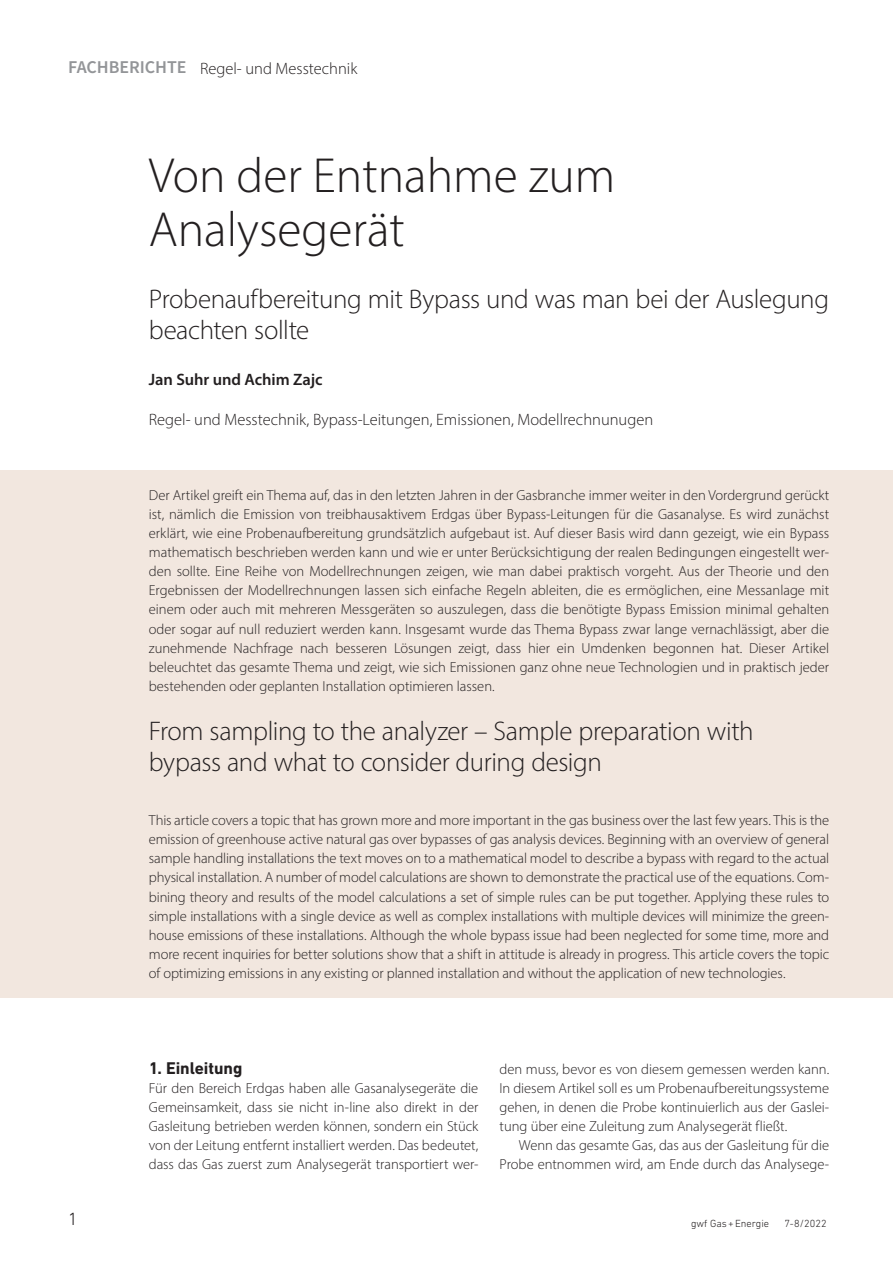
<style>
.page{position:relative;width:893px;height:1263px;background:#fff}
.page>*{position:absolute;margin:0;border:0;box-sizing:border-box;transform-origin:0 0}
.t1{font:300 49.5px/54px "Myriad Pro";color:#231f20}
.t2{font:300 27px/31.5px "Myriad Pro";letter-spacing:-.015em;color:#231f20}
.t3{font:300 18px "DIN Next LT Pro";color:#231f20}
.t4{font:700 17.25px "DIN Next LT Pro";letter-spacing:-.005em;color:#231f20}
.t5{font:300 16.5px "Myriad Pro";color:#231f20}
.t6{font:600 16.5px "Myriad Pro";letter-spacing:-.005em;color:#231f20}
.t7{font:300 14.55px/19.2px "Myriad Pro";letter-spacing:-.005em;color:#231f20;text-align:justify}
.t8{font:300 10.5px "DIN Next LT Pro";color:#231f20}
.s1{font-family:"Source Sans Pro";font-weight:600;font-size:18px;color:#939598}
</style>
<div class="page">
<div style="left:0;top:470px;width:893px;height:527px;background:#f2e7df"></div>
<p class="t5" style="left:68px;top:58px;width:291px"><span class="s1">FACHBERICHTE</span> Regel- und Messtechnik</p>
<h1 class="t1" style="left:149px;top:148px;width:468px">Von der Entnahme zum<br>Analysegerät</h1>
<h2 class="t2" style="left:149px;top:283px;width:682px">Probenaufbereitung mit Bypass und was man bei der Auslegung beachten sollte</h2>
<p class="t6" style="left:149px;top:369px;width:175px">Jan Suhr und Achim Zajc</p>
<p class="t5" style="left:149px;top:410px;width:506px">Regel- und Messtechnik, Bypass-Leitungen, Emissionen, Modellrechnunugen</p>
<p class="t7" style="left:149px;top:485px;width:682px">Der Artikel greift ein Thema auf, das in den letzten Jahren in der Gasbranche immer weiter in den Vordergrund gerückt ist, nämlich die Emission von treibhausaktivem Erdgas über Bypass-Leitungen für die Gasanalyse. Es wird zunächst erklärt, wie eine Probenaufbereitung grundsätzlich aufgebaut ist. Auf dieser Basis wird dann gezeigt, wie ein Bypass mathematisch beschrieben werden kann und wie er unter Berücksichtigung der realen Bedingungen eingestellt wer&shy;den sollte. Eine Reihe von Modellrechnungen zeigen, wie man dabei praktisch vorgeht. Aus der Theorie und den Ergebnissen der Modellrechnungen lassen sich einfache Regeln ableiten, die es ermöglichen, eine Messanlage mit einem oder auch mit mehreren Messgeräten so auszulegen, dass die benötigte Bypass Emission minimal gehalten oder sogar auf null reduziert werden kann. Insgesamt wurde das Thema Bypass zwar lange vernachlässigt, aber die zunehmende Nachfrage nach besseren Lösungen zeigt, dass hier ein Umdenken begonnen hat. Dieser Artikel beleuchtet das gesamte Thema und zeigt, wie sich Emissionen ganz ohne neue Technologien und in praktisch jeder bestehenden oder geplanten Installation optimieren lassen.</p>
<h2 class="t2" style="left:149px;top:714px;width:606px">From sampling to the analyzer – Sample preparation with bypass and what to consider during design</h2>
<p class="t7" style="left:149px;top:810px;width:682px">This article covers a topic that has grown more and more important in the gas business over the last few years. This is the emission of greenhouse active natural gas over bypasses of gas analysis devices. Beginning with an overview of general sample handling installations the text moves on to a mathematical model to describe a bypass with regard to the actual physical installation. A number of model calculations are shown to demonstrate the practical use of the equations. Com&shy;bining theory and results of the model calculations a set of simple rules can be put together. Applying these rules to simple installations with a single device as well as complex installations with multiple devices will minimize the green&shy;house emissions of these installations. Although the whole bypass issue had been neglected for some time, more and more recent inquiries for better solutions show that a shift in attitude is already in progress. This article covers the topic of optimizing emissions in any existing or planned installation and without the application of new technologies.</p>
<p class="t4" style="left:149px;top:1058px;width:95px">1. Einleitung</p>
<p class="t7" style="left:149px;top:1078px;width:331px">Für den Bereich Erdgas haben alle Gasanalysegeräte die Gemeinsamkeit, dass sie nicht in-line also direkt in der Gasleitung betrieben werden können, sondern ein Stück von der Leitung entfernt installiert werden. Das bedeutet, dass das Gas zuerst zum Analysegerät transportiert wer-</p>
<p class="t7" style="left:500px;top:1059px;width:331px">den muss, bevor es von diesem gemessen werden kann.<br>In diesem Artikel soll es um Probenaufbereitungssysteme gehen, in denen die Probe kontinuierlich aus der Gaslei&shy;tung über eine Zuleitung zum Analysegerät fließt.</p>
<p class="t7" style="left:500px;top:1136px;width:331px;text-align:right">Wenn das gesamte Gas, das aus der Gasleitung für die<br>Probe entnommen wird, am Ende durch das Analysege-</p>
<p class="t3" style="left:68px;top:1209px;width:11px">1</p>
<p class="t8" style="left:691px;top:1217px;width:80px">gwf Gas+Energie</p>
<p class="t8" style="left:785px;top:1217px;width:44px">7-8/2022</p>
</div>
